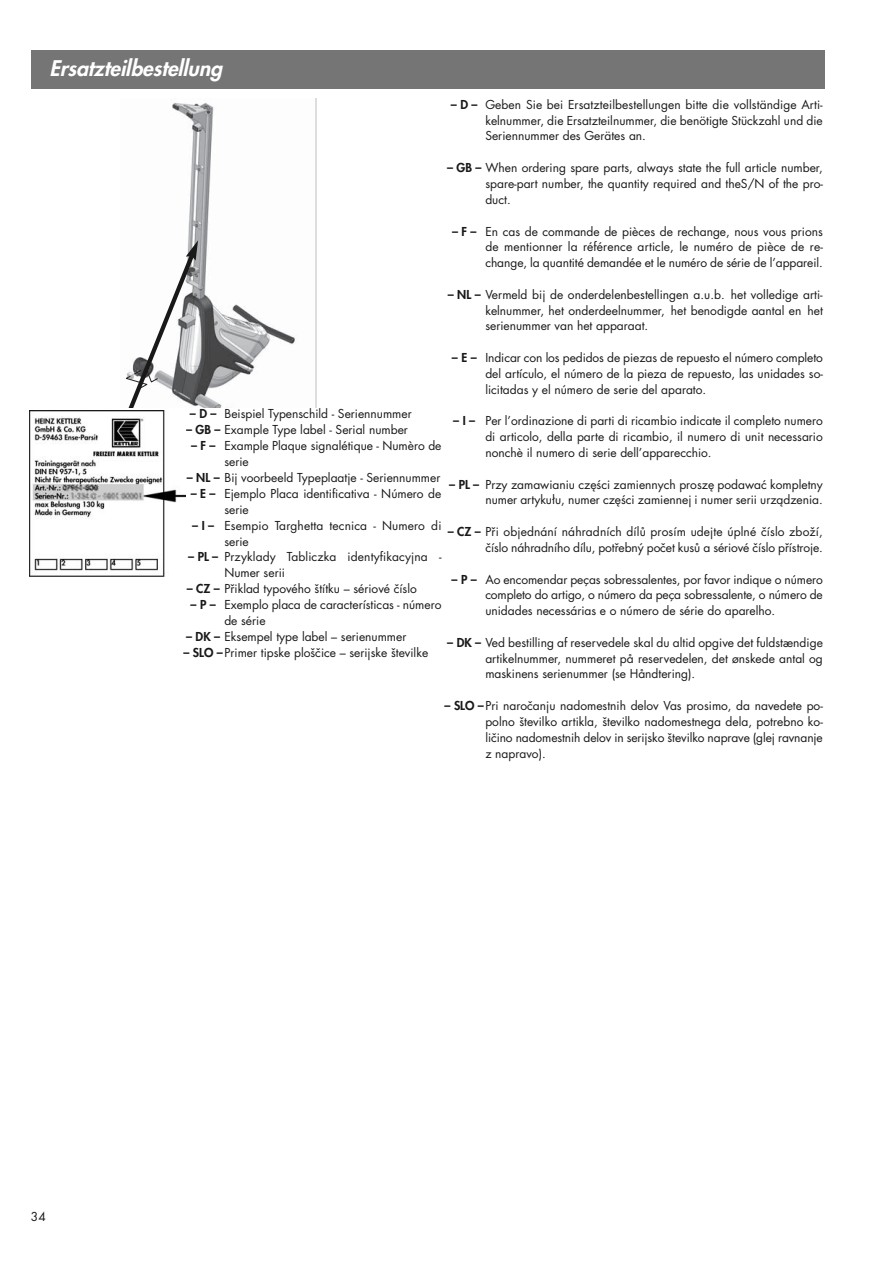
<style>
.page{position:relative;width:893px;height:1263px;background:#fff}
.page>*{position:absolute;margin:0;border:0;box-sizing:border-box;transform-origin:0 0}
.t1{font:italic 800 21px "Futura CE";color:#fff}
.t2{font:12px/15.8px "Futura CE";color:#191919;text-align:justify}
.t3{font:12px "Futura";color:#191919}
.s1{font-weight:800}
</style>
<div class="page">
<div style="left:31px;top:50px;width:793px;height:39px;background:#757575"></div>
<img style="left:172px;top:103px;width:123px;height:305px">
<svg style="left:125px;top:240px;width:102px;height:168px"></svg>
<img style="left:30px;top:410px;width:155px;height:167px">
<h1 class="t1" style="left:49px;top:58px;width:179px">Ersatzteilbestellung</h1>
<p class="t2" style="left:485px;top:98px;width:339px;text-indent:-34px"><span class="s1">– D –</span> Geben Sie bei Ersatzteilbestellungen bitte die vollständige Arti&shy;kelnummer, die Ersatzteilnummer, die benötigte Stückzahl und die Seriennummer des Gerätes an.</p>
<p class="t2" style="left:485px;top:161px;width:339px;text-indent:-38px"><span class="s1">– GB –</span> When ordering spare parts, always state the full article number, spare-part number, the quantity required and theS/N of the pro&shy;duct.</p>
<p class="t2" style="left:485px;top:224px;width:339px;text-indent:-33px"><span class="s1">– F –</span> En cas de commande de pièces de rechange, nous vous prions de mentionner la référence article, le numéro de pièce de re&shy;change, la quantité demandée et le numéro de série de l’appareil.</p>
<p class="t2" style="left:485px;top:288px;width:339px;text-indent:-38px"><span class="s1">– NL –</span> Vermeld bij de onderdelenbestellingen a.u.b. het volledige arti&shy;kelnummer, het onderdeelnummer, het benodigde aantal en het serienummer van het apparaat.</p>
<p class="t2" style="left:485px;top:351px;width:339px;text-indent:-34px"><span class="s1">– E –</span> Indicar con los pedidos de piezas de repuesto el número completo del artículo, el número de la pieza de repuesto, las unidades so&shy;licitadas y el número de serie del aparato.</p>
<p class="t2" style="left:485px;top:414px;width:339px;text-indent:-32px"><span class="s1">– I –</span> Per l’ordinazione di parti di ricambio indicate il completo numero di articolo, della parte di ricambio, il numero di unit necessario nonchè il numero di serie dell’apparecchio.</p>
<p class="t2" style="left:449px;top:477px;width:375px;text-align:right"><span class="s1">– PL –</span> Przy zamawianiu części zamiennych proszę podawać kompletny numer artykułu, numer części zamiennej i numer serii urządzenia.</p>
<p class="t2" style="left:447px;top:525px;width:376px;text-align:right"><span class="s1">– CZ –</span> Při objednání náhradních dílů prosím udejte úplné číslo zboží, číslo náhradního dílu, potřebný počet kusů a sériové číslo přístroje.</p>
<p class="t2" style="left:485px;top:572px;width:339px;text-indent:-34px"><span class="s1">– P –</span> Ao encomendar peças sobressalentes, por favor indique o número completo do artigo, o número da peça sobressalente, o número de unidades necessárias e o número de série do aparelho.</p>
<p class="t2" style="left:485px;top:636px;width:339px;text-indent:-38px"><span class="s1">– DK –</span> Ved bestilling af reservedele skal du altid opgive det fuldstændige artikelnummer, nummeret på reservedelen, det ønskede antal og maskinens serienummer (se Håndtering).</p>
<p class="t2" style="left:485px;top:699px;width:339px;text-indent:-41px"><span class="s1">– SLO –</span>Pri naročanju nadomestnih delov Vas prosimo, da navedete po&shy;polno številko artikla, številko nadomestnega dela, potrebno ko&shy;ličino nadomestnih delov in serijsko številko naprave (glej ravnanje z napravo).</p>
<p class="t2" style="left:190px;top:407px;width:223px"><span class="s1">– D –</span> Beispiel Typenschild - Seriennummer</p>
<p class="t2" style="left:186px;top:423px;width:223px"><span class="s1">– GB –</span> Example Type label - Serial number</p>
<p class="t2" style="left:224px;top:439px;width:218px;text-indent:-33px"><span class="s1">– F –</span> Example Plaque signalétique - Numèro de serie</p>
<p class="t2" style="left:187px;top:471px;width:255px"><span class="s1">– NL –</span> Bij voorbeeld Typeplaatje - Seriennummer</p>
<p class="t2" style="left:224px;top:487px;width:218px;text-indent:-34px"><span class="s1">– E –</span> Ejemplo Placa identificativa - Número de serie</p>
<p class="t2" style="left:224px;top:518px;width:219px;text-indent:-32px"><span class="s1">– I –</span> Esempio Targhetta tecnica - Numero di serie</p>
<p class="t2" style="left:224px;top:550px;width:219px;text-indent:-36px"><span class="s1">– PL –</span> Przyklady Tabliczka identyfikacyjna -<br>Numer serii</p>
<p class="t2" style="left:187px;top:582px;width:232px"><span class="s1">– CZ –</span> Přiklad typového štítku – sériové číslo</p>
<p class="t2" style="left:224px;top:598px;width:218px;text-indent:-34px"><span class="s1">– P –</span> Exemplo placa de características - número de série</p>
<p class="t2" style="left:186px;top:630px;width:222px"><span class="s1">– DK –</span> Eksempel type label – serienummer</p>
<p class="t2" style="left:183px;top:646px;width:246px"><span class="s1">– SLO –</span> Primer tipske ploščice – serijske številke</p>
<p class="t3" style="left:31px;top:1211px;width:16px">34</p>
</div>
